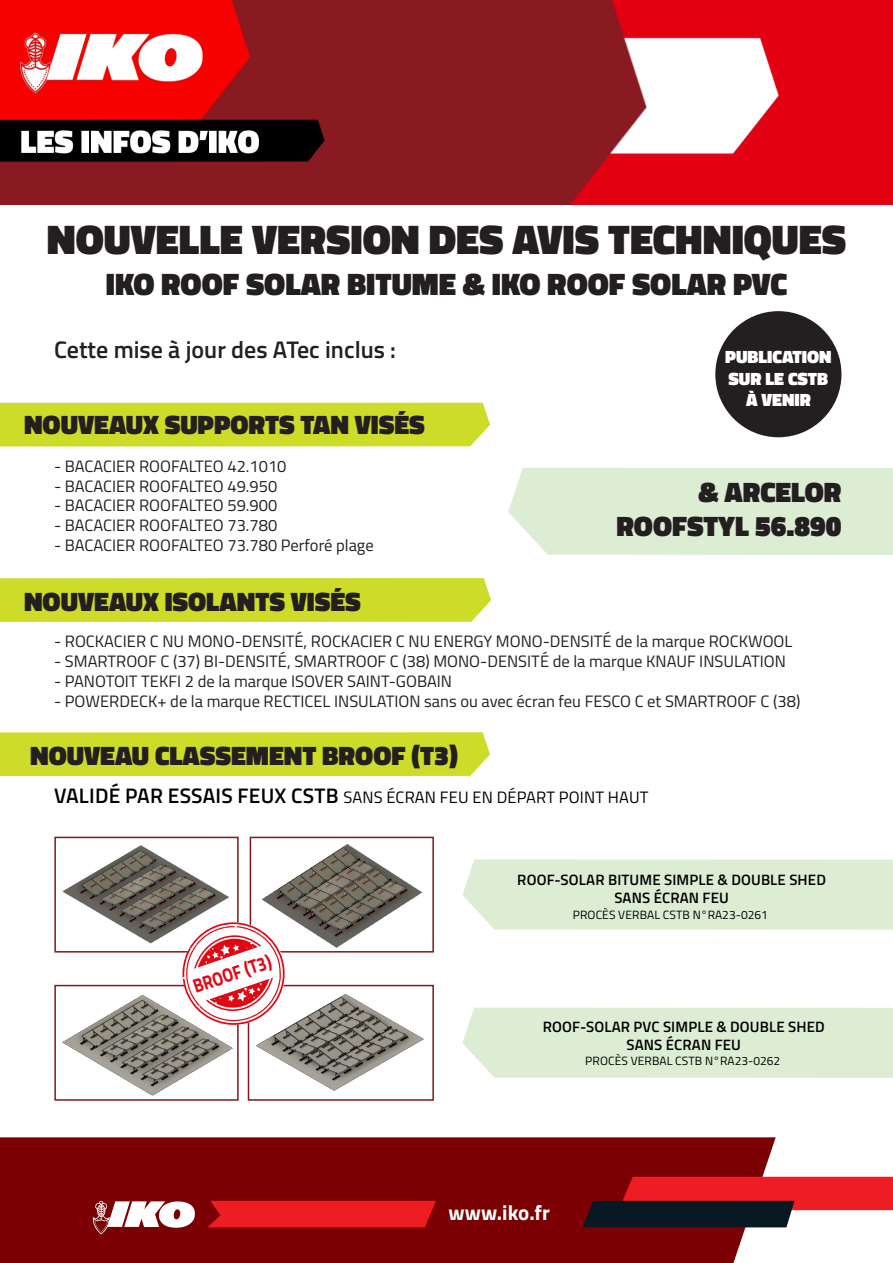
<style>
.page{position:relative;width:893px;height:1263px;background:#fff}
.page>*{position:absolute;margin:0;border:0;box-sizing:border-box;transform-origin:0 0}
.t1{font:900 42px "Titillium";color:#231f20}
.t2{font:900 31.5px "Titillium";color:#231f20}
.t3{font:900 28.5px "Titillium";color:#231f20}
.t4{font:900 27px "Titillium Web";color:#231f20}
.t5{font:600 24px "Titillium";color:#231f20}
.t6{font:700 21px "Titillium Web";color:#fff}
._05_TITRE_NOIR_AVEC_PICTOS{font:700 19.5px "Titillium Web";color:#e30512;scale:.84 1}
.t7{font:900 18px "Titillium";color:#fff}
.t8{font:16.5px "Titillium";color:#231f20}
.t9{font:16.5px "Titillium";letter-spacing:.01em;color:#000001}
.t10{font:600 15px "Titillium";letter-spacing:.01em;color:#000001}
.t11{font:12px "Titillium";letter-spacing:.01em;color:#000001}
.s1{font-weight:600;font-size:21px}
</style>
<div class="page">
<div style="left:462px;top:859px;width:431px;height:71px;background:#ddedd4"></div>
<div style="left:462px;top:1007px;width:431px;height:71px;background:#ddedd4"></div>
<img style="left:62px;top:995px;width:171px;height:101px">
<div style="left:54px;top:985px;width:185px;height:116px;border:2px solid #83171d"></div>
<img style="left:256px;top:994px;width:168px;height:97px">
<div style="left:248px;top:985px;width:186px;height:116px;border:2px solid #83171d"></div>
<img style="left:261px;top:844px;width:161px;height:104px">
<div style="left:250px;top:837px;width:184px;height:115px;border:2px solid #83171d"></div>
<img style="left:62px;top:845px;width:167px;height:99px">
<div style="left:54px;top:837px;width:185px;height:115px;border:2px solid #83171d"></div>
<img style="left:0;top:0;width:893px;height:204px">
<div style="left:0;top:1137px;width:776px;height:126px;background:#7a0003"></div>
<div style="left:207px;top:1201px;width:229px;height:26px;background:#ee1d23"></div>
<svg style="left:93px;top:1201px;width:102px;height:33px"></svg>
<svg style="left:583px;top:1177px;width:310px;height:50px"></svg>
<div style="left:0;top:403px;width:490px;height:43px;background:#cddc28"></div>
<div style="left:0;top:578px;width:491px;height:44px;background:#cddc28"></div>
<div style="left:0;top:732px;width:490px;height:44px;background:#cddc28"></div>
<div style="left:508px;top:468px;width:385px;height:87px;background:#ddedd4"></div>
<div style="left:715px;top:311px;width:126px;height:126px;background:#231f20;border-radius:50%"></div>
<svg style="left:182px;top:922px;width:109px;height:103px"></svg>
<p class="t1" style="left:47px;top:209px;width:801px">NOUVELLE VERSION DES AVIS TECHNIQUES</p>
<p class="t2" style="left:106px;top:261px;width:683px">IKO ROOF SOLAR BITUME &amp; IKO ROOF SOLAR PVC</p>
<p class="t5" style="left:54px;top:331px;width:344px">Cette mise à jour des ATec inclus :</p>
<p class="t4" style="left:24px;top:405px;width:402px">NOUVEAUX SUPPORTS TAN VISÉS</p>
<p class="t8" style="left:54px;top:454px;width:234px">- BACACIER ROOFALTEO 42.1010</p>
<p class="t8" style="left:54px;top:474px;width:225px">- BACACIER ROOFALTEO 49.950</p>
<p class="t8" style="left:54px;top:494px;width:225px">- BACACIER ROOFALTEO 59.900</p>
<p class="t8" style="left:54px;top:513px;width:225px">- BACACIER ROOFALTEO 73.780</p>
<p class="t8" style="left:54px;top:533px;width:321px">- BACACIER ROOFALTEO 73.780 Perforé plage</p>
<p class="t4" style="left:24px;top:581px;width:338px">NOUVEAUX ISOLANTS VISÉS</p>
<p class="t7" style="left:725px;top:344px;width:108px">PUBLICATION</p>
<p class="t7" style="left:729px;top:365px;width:101px">SUR LE CSTB</p>
<p class="t7" style="left:746px;top:387px;width:66px">À VENIR</p>
<p class="t3" style="left:698px;top:471px;width:145px">&amp; ARCELOR</p>
<p class="t3" style="left:616px;top:505px;width:227px">ROOFSTYL 56.890</p>
<p class="t8" style="left:54px;top:629px;width:740px">- ROCKACIER C NU MONO-DENSITÉ, ROCKACIER C NU ENERGY MONO-DENSITÉ de la marque ROCKWOOL</p>
<p class="t8" style="left:54px;top:649px;width:733px">- SMARTROOF C (37) BI-DENSITÉ, SMARTROOF C (38) MONO-DENSITÉ de la marque KNAUF INSULATION</p>
<p class="t8" style="left:54px;top:669px;width:400px">- PANOTOIT TEKFI 2 de la marque ISOVER SAINT-GOBAIN</p>
<p class="t8" style="left:54px;top:689px;width:748px">- POWERDECK+ de la marque RECTICEL INSULATION sans ou avec écran feu FESCO C et SMARTROOF C (38)</p>
<p class="t4" style="left:30px;top:735px;width:429px">NOUVEAU CLASSEMENT BROOF (T3)</p>
<p class="t9" style="left:54px;top:785px;width:596px"><span class="s1">VALIDÉ PAR ESSAIS FEUX CSTB</span> SANS ÉCRAN FEU EN DÉPART POINT HAUT</p>
<p class="_05_TITRE_NOIR_AVEC_PICTOS" style="left:189px;top:973px;width:99px;rotate:-19deg">BROOF (T3)</p>
<p class="t10" style="left:517px;top:869px;width:310px">ROOF-SOLAR BITUME SIMPLE &amp; DOUBLE SHED</p>
<p class="t10" style="left:614px;top:887px;width:116px">SANS ÉCRAN FEU</p>
<p class="t11" style="left:573px;top:906px;width:196px">PROCÈS VERBAL CSTB N°RA23-0261</p>
<p class="t10" style="left:543px;top:1015px;width:284px">ROOF-SOLAR PVC SIMPLE &amp; DOUBLE SHED</p>
<p class="t10" style="left:627px;top:1033px;width:116px">SANS ÉCRAN FEU</p>
<p class="t11" style="left:585px;top:1052px;width:196px">PROCÈS VERBAL CSTB N°RA23-0262</p>
<p class="t6" style="left:449px;top:1197px;width:103px">www.iko.fr</p>
</div>
